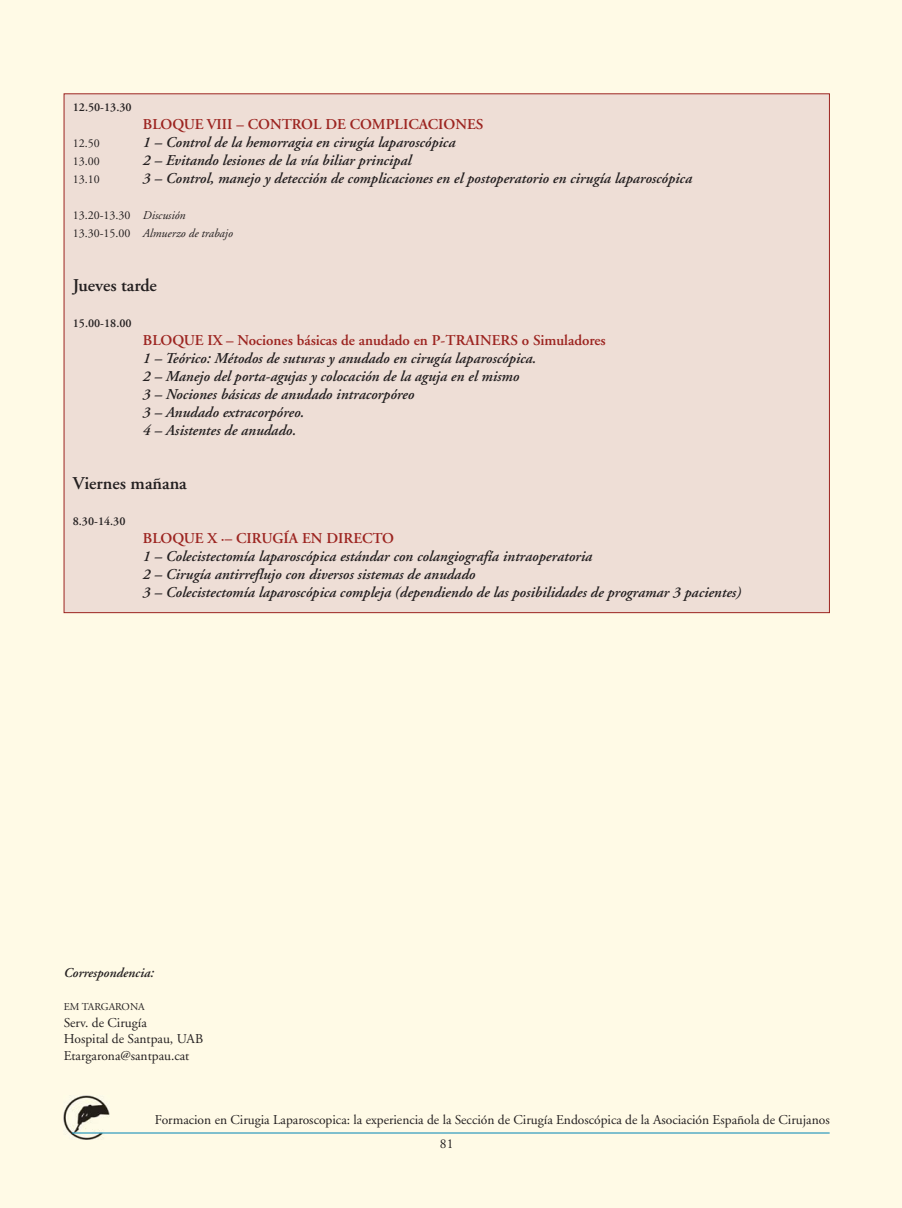
<style>
.page{position:relative;width:902px;height:1208px;background:#fff}
.page>*{position:absolute;margin:0;border:0;box-sizing:border-box;transform-origin:0 0}
.t1{font:600 18px "Adobe Garamond";color:#231f20}
.t2{font:italic 600 15px/18px "Adobe Garamond";color:#231f20}
.t3{font:600 15px "Adobe Garamond";color:#9c2420}
.t4{font:13.5px/16.5px "Adobe Garamond";color:#231f20}
.t5{font:italic 600 13.5px "Adobe Garamond";color:#231f20}
.t6{font:italic 12px/18px "Adobe Garamond";color:#231f20}
.t7{font:600 12px "Adobe Garamond";color:#231f20}
.t8{font:12px "Adobe Garamond";color:#231f20}
.t9{font:10.5px "Adobe Garamond";color:#231f20}
.s1{font-style:normal}
.s2{font-style:normal;color:#9c2420}
</style>
<div class="page">
<div style="left:0;top:0;width:901px;height:1208px;background:#fffae6"></div>
<img style="left:64px;top:1095px;width:45px;height:45px">
<hr style="left:72px;top:1132px;width:757px;height:1px;background:#0084b5">
<div style="left:64px;top:94px;width:765px;height:518px;background:#eeded6"></div>
<p class="t7" style="left:73px;top:102px;width:60px">12.50-13.30</p>
<p class="t3" style="left:143px;top:118px;width:342px">BLOQUE VIII – CONTROL DE COMPLICACIONES</p>
<p class="t8" style="left:73px;top:138px;width:28px">12.50</p>
<p class="t2" style="left:143px;top:135px;width:314px">1 – Control de la hemorragia en cirugía laparoscópica</p>
<p class="t8" style="left:73px;top:156px;width:28px">13.00</p>
<p class="t2" style="left:143px;top:153px;width:270px">2 – Evitando lesiones de la vía biliar principal</p>
<p class="t8" style="left:73px;top:174px;width:28px">13.10</p>
<p class="t2" style="left:143px;top:171px;width:550px">3 – Control, manejo y detección de complicaciones en el postoperatorio en cirugía laparoscópica</p>
<p class="t6" style="left:73px;top:207px;width:162px"><span class="s1">13.20-13.30</span> Discusión<br><span class="s1">13.30-15.00</span> Almuerzo de trabajo</p>
<p class="t1" style="left:73px;top:278px;width:86px">Jueves tarde</p>
<p class="t7" style="left:73px;top:318px;width:60px">15.00-18.00</p>
<p class="t2" style="left:143px;top:333px;width:464px"><span class="s2">BLOQUE IX – Nociones básicas de anudado en P-TRAINERS o Simuladores </span>1 – Teórico: Métodos de suturas y anudado en cirugía laparoscópica.<br>2 – Manejo del porta-agujas y colocación de la aguja en el mismo<br>3 – Nociones básicas de anudado intracorpóreo<br>3 – Anudado extracorpóreo.<br>4 – Asistentes de anudado.</p>
<p class="t1" style="left:73px;top:476px;width:115px">Viernes mañana</p>
<p class="t7" style="left:73px;top:516px;width:54px">8.30-14.30</p>
<p class="t2" style="left:143px;top:531px;width:599px"><span class="s2">BLOQUE X ·– CIRUGÍA EN DIRECTO<br></span>1 – Colecistectomía laparoscópica estándar con colangiografía intraoperatoria<br>2 – Cirugía antirreflujo con diversos sistemas de anudado<br>3 – Colecistectomía laparoscópica compleja (dependiendo de las posibilidades de programar 3 pacientes)</p>
<p class="t5" style="left:64px;top:967px;width:92px">Correspondencia:</p>
<p class="t9" style="left:64px;top:1002px;width:82px">EM TARGARONA</p>
<p class="t4" style="left:64px;top:1015px;width:141px">Serv. de Cirugía<br>Hospital de Santpau, UAB<br>Etargarona@santpau.cat</p>
<p class="t4" style="left:440px;top:1108px;width:391px;line-height:24.8px;text-indent:-285px">Formacion en Cirugia Laparoscopica: la experiencia de la Sección de Cirugía Endoscópica de la Asociación Española de Cirujanos<br>81</p>
</div>
